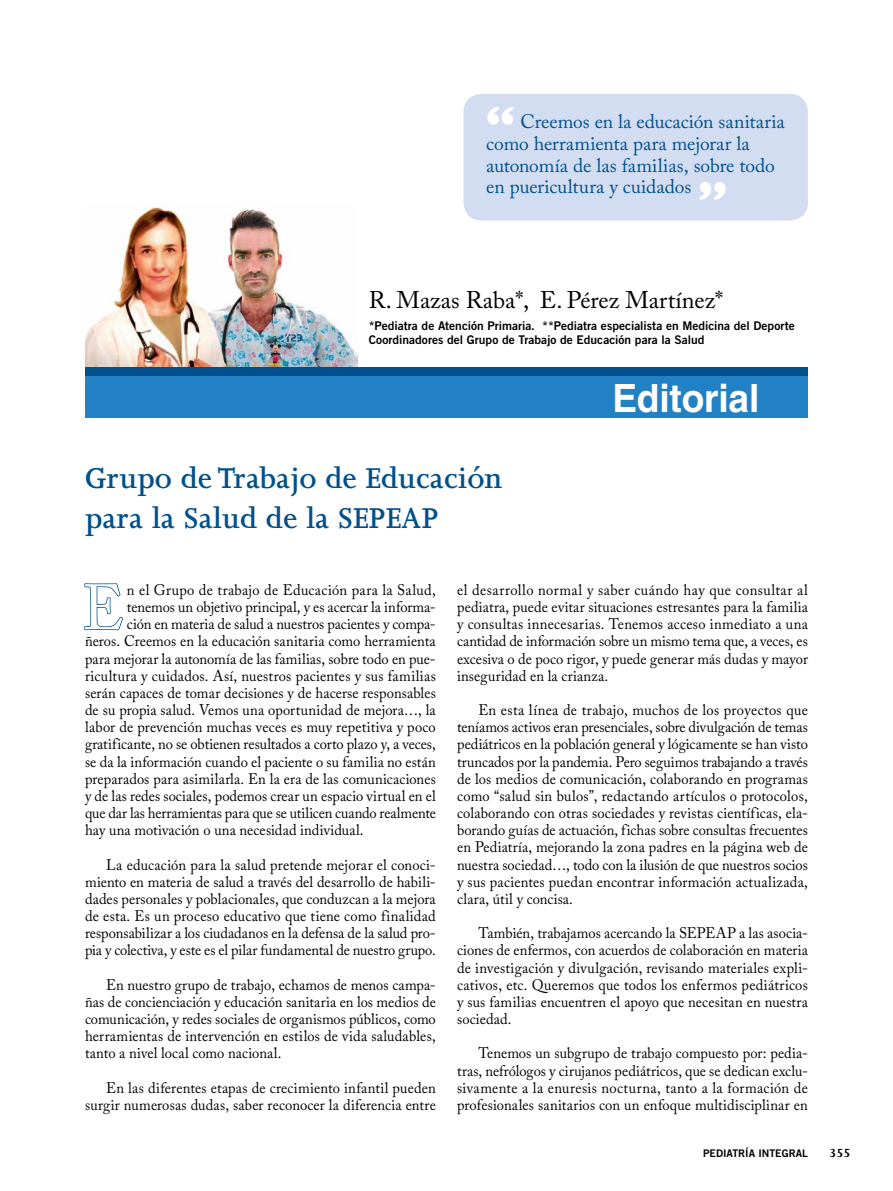
<style>
.page{position:relative;width:893px;height:1191px;background:#fff}
.page>*{position:absolute;margin:0;border:0;box-sizing:border-box;transform-origin:0 0}
.t1{font:63.6px "Adobe Caslon Pro";color:#fff;scale:.95 1}
.t2{font:800 63px "Joanna MT Std";color:#fff}
.t3{font:700 39px "Helvetica";letter-spacing:-.005em;color:#fff;scale:.95 1}
.t4{font:600 33px/39.6px "Joanna MT Std";color:#00508c}
.t5{font:24px "Adobe Caslon Pro";color:#000}
.t6{font:19.5px/21.8px "Adobe Caslon Pro";letter-spacing:-.005em;color:#00508c}
.t7{font:15.3px/17.1px "Adobe Caslon Pro";letter-spacing:.005em;color:#000;text-align:justify;scale:.95 1}
.t8{font:15.3px "Adobe Caslon Pro";letter-spacing:.025em;color:#000;scale:.95 1}
.t9{font:700 13.5px "Joanna MT Std";color:#000}
.t10{font:12px/13.5px "Trade Gothic Bold Two";color:#000}
.t11{font:10.5px "Trade Gothic Bold Two";color:#000}
</style>
<div class="page">
<img style="left:85px;top:203px;width:273px;height:164px">
<div style="left:85px;top:375px;width:723px;height:43px;background:#2281c4"></div>
<div style="left:85px;top:367px;width:723px;height:8px;background:#00508c"></div>
<svg style="left:84px;top:583px;width:38px;height:48px"></svg>
<div style="left:463px;top:94px;width:345px;height:126px;background:#d3ddf2;border-radius:18px"></div>
<h2 class="t2" style="left:485px;top:97px;width:32px">“</h2>
<p class="t6" style="left:486px;top:110px;width:300px;text-indent:34px">Creemos en la educación sanitaria como herramienta para mejorar la autonomía de las familias, sobre todo en puericultura y cuidados</p>
<h2 class="t2" style="left:697px;top:172px;width:32px">”</h2>
<h3 class="t5" style="left:369px;top:286px;width:356px">R. Mazas Raba*, E. Pérez Martínez*</h3>
<p class="t10" style="left:369px;top:319px;width:428px">*Pediatra de Atención Primaria. **Pediatra especialista en Medicina del Deporte<br>Coordinadores del Grupo de Trabajo de Educación para la Salud</p>
<h3 class="t4" style="left:85px;top:458px;width:419px">Grupo de Trabajo de Educación para la Salud de la SEPEAP</h3>
<h3 class="t3" style="left:612px;top:374px;width:156px">Editorial</h3>
<h1 class="t1" style="left:82px;top:570px;width:45px">E</h1>
<p class="t8" style="left:127px;top:580px;width:327px">n el Grupo de trabajo de Educación para la Salud,</p>
<p class="t7" style="left:127px;top:598px;width:327px">tenemos un objetivo principal, y es acercar la informa-</p>
<p class="t7" style="left:127px;top:615px;width:327px">ción en materia de salud a nuestros pacientes y compa-</p>
<p class="t7" style="left:85px;top:632px;width:371px">ñeros. Creemos en la educación sanitaria como herramienta</p>
<p class="t7" style="left:85px;top:650px;width:371px">para mejorar la autonomía de las familias, sobre todo en pue-</p>
<p class="t7" style="left:85px;top:667px;width:371px">ricultura y cuidados. Así, nuestros pacientes y sus familias</p>
<p class="t7" style="left:85px;top:684px;width:371px">serán capaces de tomar decisiones y de hacerse responsables</p>
<p class="t7" style="left:85px;top:701px;width:371px">de su propia salud. Vemos una oportunidad de mejora…, la</p>
<p class="t7" style="left:85px;top:718px;width:371px">labor de prevención muchas veces es muy repetitiva y poco</p>
<p class="t7" style="left:85px;top:735px;width:371px">gratificante, no se obtienen resultados a corto plazo y, a veces,</p>
<p class="t7" style="left:85px;top:753px;width:371px">se da la información cuando el paciente o su familia no están</p>
<p class="t7" style="left:85px;top:770px;width:371px">preparados para asimilarla. En la era de las comunicaciones</p>
<p class="t7" style="left:85px;top:787px;width:371px">y de las redes sociales, podemos crear un espacio virtual en el</p>
<p class="t7" style="left:85px;top:804px;width:371px">que dar las herramientas para que se utilicen cuando realmente</p>
<p class="t7" style="left:85px;top:821px;width:295px">hay una motivación o una necesidad individual.</p>
<p class="t7" style="left:85px;top:855px;width:371px;text-indent:21px">La educación para la salud pretende mejorar el conoci&shy;miento en materia de salud a través del desarrollo de habili&shy;dades personales y poblacionales, que conduzcan a la mejora de esta. Es un proceso educativo que tiene como finalidad responsabilizar a los ciudadanos en la defensa de la salud pro&shy;pia y colectiva, y este es el pilar fundamental de nuestro grupo.</p>
<p class="t7" style="left:85px;top:976px;width:371px;text-indent:21px">En nuestro grupo de trabajo, echamos de menos campa&shy;ñas de concienciación y educación sanitaria en los medios de comunicación, y redes sociales de organismos públicos, como herramientas de intervención en estilos de vida saludables, tanto a nivel local como nacional.</p>
<p class="t7" style="left:85px;top:1079px;width:371px;text-align:right">En las diferentes etapas de crecimiento infantil pueden surgir numerosas dudas, saber reconocer la diferencia entre</p>
<p class="t7" style="left:457px;top:581px;width:371px">el desarrollo normal y saber cuándo hay que consultar al pediatra, puede evitar situaciones estresantes para la familia y consultas innecesarias. Tenemos acceso inmediato a una cantidad de información sobre un mismo tema que, a veces, es excesiva o de poco rigor, y puede generar más dudas y mayor inseguridad en la crianza.</p>
<p class="t7" style="left:457px;top:701px;width:371px;text-indent:21px">En esta línea de trabajo, muchos de los proyectos que teníamos activos eran presenciales, sobre divulgación de temas pediátricos en la población general y lógicamente se han visto truncados por la pandemia. Pero seguimos trabajando a través de los medios de comunicación, colaborando en programas como “salud sin bulos”, redactando artículos o protocolos, colaborando con otras sociedades y revistas científicas, ela&shy;borando guías de actuación, fichas sobre consultas frecuentes en Pediatría, mejorando la zona padres en la página web de nuestra sociedad…, todo con la ilusión de que nuestros socios y sus pacientes puedan encontrar información actualizada, clara, útil y concisa.</p>
<p class="t7" style="left:457px;top:924px;width:371px;text-indent:21px">También, trabajamos acercando la SEPEAP a las asocia&shy;ciones de enfermos, con acuerdos de colaboración en materia de investigación y divulgación, revisando materiales expli&shy;cativos, etc. Queremos que todos los enfermos pediátricos y sus familias encuentren el apoyo que necesitan en nuestra sociedad.</p>
<p class="t7" style="left:457px;top:1044px;width:371px;text-indent:21px">Tenemos un subgrupo de trabajo compuesto por: pedia&shy;tras, nefrólogos y cirujanos pediátricos, que se dedican exclu&shy;sivamente a la enuresis nocturna, tanto a la formación de profesionales sanitarios con un enfoque multidisciplinar en</p>
<p class="t11" style="left:703px;top:1146px;width:106px">PEDIATRÍA INTEGRAL</p>
<p class="t9" style="left:829px;top:1145px;width:23px">355</p>
</div>
